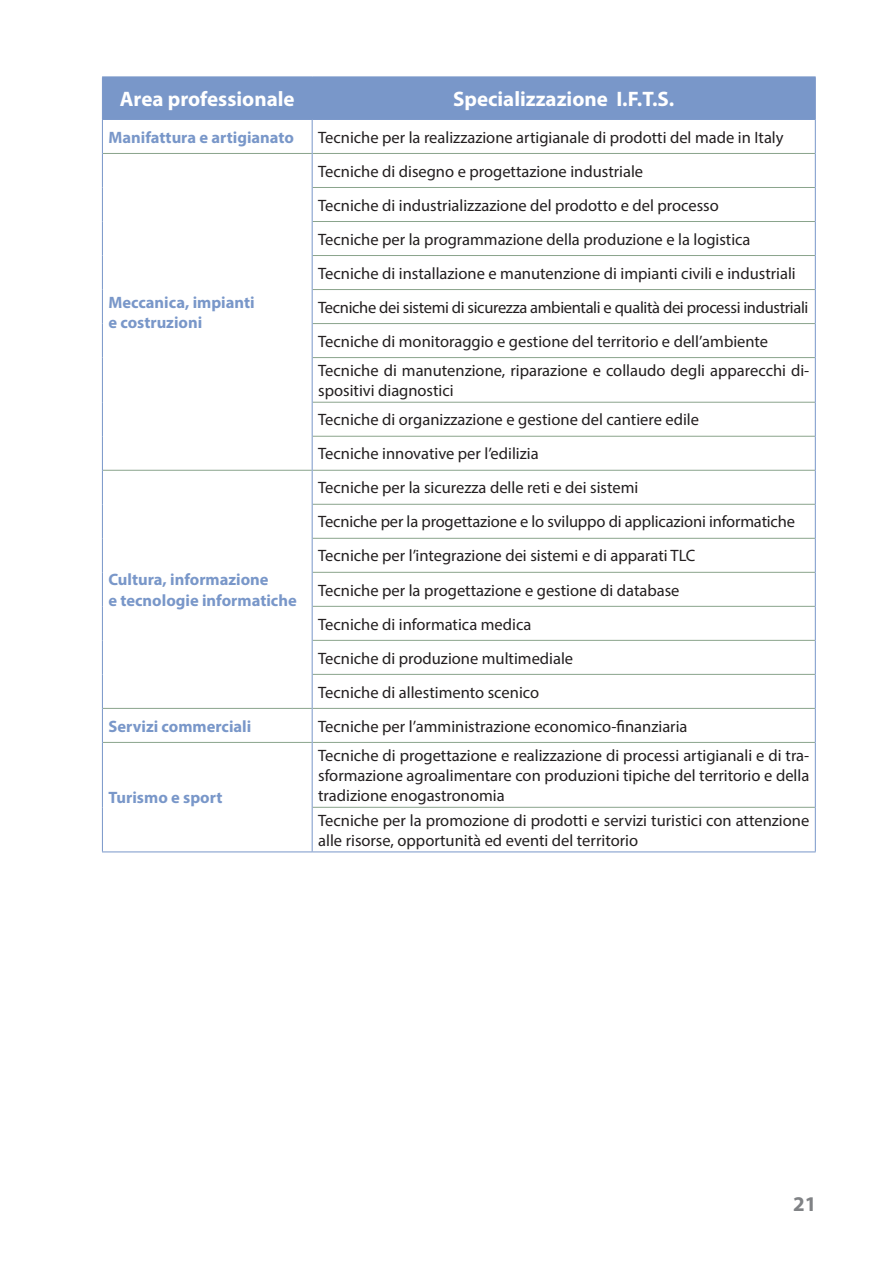
<style>
.page{position:relative;width:893px;height:1263px;background:#fff}
.page>*{position:absolute;margin:0;border:0;box-sizing:border-box;transform-origin:0 0}
.titoli_tabelle{font:700 21px "Myriad Pro";color:#fff}
.t1{font:700 21px "Myriad Pro";color:#808285}
.t2{font:16.5px/20.2px "Myriad Pro";color:#231f20}
.città_V{font:700 16.5px/20.2px "Myriad Pro";color:#7997c9}
.t3{font:16.5px "Myriad Pro";letter-spacing:-.02em;color:#231f20}
</style>
<div class="page">
<div style="left:103px;top:78px;width:712px;height:41px;background:#7997c9"></div>
<hr style="left:103px;top:153px;width:209px;height:1px;background:#8aa48c">
<hr style="left:313px;top:153px;width:502px;height:1px;background:#8aa48c">
<hr style="left:313px;top:187px;width:502px;height:1px;background:#8aa48c">
<hr style="left:313px;top:221px;width:502px;height:1px;background:#8aa48c">
<hr style="left:313px;top:255px;width:502px;height:1px;background:#8aa48c">
<hr style="left:313px;top:289px;width:502px;height:1px;background:#8aa48c">
<hr style="left:313px;top:323px;width:502px;height:1px;background:#8aa48c">
<hr style="left:313px;top:357px;width:502px;height:1px;background:#8aa48c">
<hr style="left:313px;top:402px;width:502px;height:1px;background:#8aa48c">
<hr style="left:313px;top:436px;width:502px;height:1px;background:#8aa48c">
<hr style="left:103px;top:470px;width:209px;height:1px;background:#8aa48c">
<hr style="left:313px;top:470px;width:502px;height:1px;background:#8aa48c">
<hr style="left:313px;top:504px;width:502px;height:1px;background:#8aa48c">
<hr style="left:313px;top:538px;width:502px;height:1px;background:#8aa48c">
<hr style="left:313px;top:572px;width:502px;height:1px;background:#8aa48c">
<hr style="left:313px;top:606px;width:502px;height:1px;background:#8aa48c">
<hr style="left:313px;top:640px;width:502px;height:1px;background:#8aa48c">
<hr style="left:313px;top:674px;width:502px;height:1px;background:#8aa48c">
<hr style="left:103px;top:708px;width:209px;height:1px;background:#8aa48c">
<hr style="left:313px;top:708px;width:502px;height:1px;background:#8aa48c">
<hr style="left:103px;top:742px;width:209px;height:1px;background:#8aa48c">
<hr style="left:313px;top:742px;width:502px;height:1px;background:#8aa48c">
<hr style="left:313px;top:807px;width:502px;height:1px;background:#8aa48c">
<hr style="left:102px;top:77px;width:210px;height:1px;background:#7997c9">
<hr style="left:102px;top:77px;width:1px;height:42px;background:#7997c9">
<hr style="left:312px;top:77px;width:504px;height:1px;background:#7997c9">
<hr style="left:312px;top:77px;width:1px;height:42px;background:#7997c9">
<hr style="left:815px;top:77px;width:1px;height:42px;background:#7997c9">
<hr style="left:102px;top:119px;width:210px;height:1px;background:#7997c9">
<hr style="left:102px;top:120px;width:1px;height:33px;background:#7997c9">
<hr style="left:312px;top:119px;width:504px;height:1px;background:#7997c9">
<hr style="left:312px;top:120px;width:1px;height:33px;background:#7997c9">
<hr style="left:815px;top:120px;width:1px;height:33px;background:#7997c9">
<hr style="left:102px;top:153px;width:1px;height:34px;background:#7997c9">
<hr style="left:102px;top:187px;width:1px;height:34px;background:#7997c9">
<hr style="left:102px;top:221px;width:1px;height:34px;background:#7997c9">
<hr style="left:102px;top:255px;width:1px;height:35px;background:#7997c9">
<hr style="left:102px;top:290px;width:1px;height:34px;background:#7997c9">
<hr style="left:102px;top:324px;width:1px;height:34px;background:#7997c9">
<hr style="left:102px;top:358px;width:1px;height:44px;background:#7997c9">
<hr style="left:102px;top:402px;width:1px;height:34px;background:#7997c9">
<hr style="left:102px;top:436px;width:1px;height:34px;background:#7997c9">
<hr style="left:312px;top:153px;width:1px;height:34px;background:#7997c9">
<hr style="left:815px;top:153px;width:1px;height:34px;background:#7997c9">
<hr style="left:312px;top:187px;width:1px;height:34px;background:#7997c9">
<hr style="left:815px;top:187px;width:1px;height:34px;background:#7997c9">
<hr style="left:312px;top:221px;width:1px;height:34px;background:#7997c9">
<hr style="left:815px;top:221px;width:1px;height:34px;background:#7997c9">
<hr style="left:312px;top:255px;width:1px;height:35px;background:#7997c9">
<hr style="left:815px;top:255px;width:1px;height:35px;background:#7997c9">
<hr style="left:312px;top:290px;width:1px;height:34px;background:#7997c9">
<hr style="left:815px;top:290px;width:1px;height:34px;background:#7997c9">
<hr style="left:312px;top:324px;width:1px;height:34px;background:#7997c9">
<hr style="left:815px;top:324px;width:1px;height:34px;background:#7997c9">
<hr style="left:312px;top:358px;width:1px;height:44px;background:#7997c9">
<hr style="left:815px;top:358px;width:1px;height:44px;background:#7997c9">
<hr style="left:312px;top:402px;width:1px;height:34px;background:#7997c9">
<hr style="left:815px;top:402px;width:1px;height:34px;background:#7997c9">
<hr style="left:312px;top:436px;width:1px;height:34px;background:#7997c9">
<hr style="left:815px;top:436px;width:1px;height:34px;background:#7997c9">
<hr style="left:102px;top:470px;width:1px;height:34px;background:#7997c9">
<hr style="left:102px;top:504px;width:1px;height:34px;background:#7997c9">
<hr style="left:102px;top:538px;width:1px;height:34px;background:#7997c9">
<hr style="left:102px;top:572px;width:1px;height:34px;background:#7997c9">
<hr style="left:102px;top:606px;width:1px;height:34px;background:#7997c9">
<hr style="left:102px;top:640px;width:1px;height:34px;background:#7997c9">
<hr style="left:102px;top:674px;width:1px;height:34px;background:#7997c9">
<hr style="left:312px;top:470px;width:1px;height:34px;background:#7997c9">
<hr style="left:815px;top:470px;width:1px;height:34px;background:#7997c9">
<hr style="left:312px;top:504px;width:1px;height:34px;background:#7997c9">
<hr style="left:815px;top:504px;width:1px;height:34px;background:#7997c9">
<hr style="left:312px;top:538px;width:1px;height:34px;background:#7997c9">
<hr style="left:815px;top:538px;width:1px;height:34px;background:#7997c9">
<hr style="left:312px;top:572px;width:1px;height:34px;background:#7997c9">
<hr style="left:815px;top:572px;width:1px;height:34px;background:#7997c9">
<hr style="left:312px;top:606px;width:1px;height:34px;background:#7997c9">
<hr style="left:815px;top:606px;width:1px;height:34px;background:#7997c9">
<hr style="left:312px;top:640px;width:1px;height:34px;background:#7997c9">
<hr style="left:815px;top:640px;width:1px;height:34px;background:#7997c9">
<hr style="left:312px;top:674px;width:1px;height:34px;background:#7997c9">
<hr style="left:815px;top:674px;width:1px;height:34px;background:#7997c9">
<hr style="left:102px;top:708px;width:1px;height:34px;background:#7997c9">
<hr style="left:312px;top:708px;width:1px;height:34px;background:#7997c9">
<hr style="left:815px;top:708px;width:1px;height:34px;background:#7997c9">
<hr style="left:102px;top:742px;width:1px;height:65px;background:#7997c9">
<hr style="left:102px;top:807px;width:1px;height:44px;background:#7997c9">
<hr style="left:102px;top:851px;width:210px;height:1px;background:#7997c9">
<hr style="left:312px;top:742px;width:1px;height:65px;background:#7997c9">
<hr style="left:815px;top:742px;width:1px;height:65px;background:#7997c9">
<hr style="left:312px;top:807px;width:1px;height:44px;background:#7997c9">
<hr style="left:815px;top:807px;width:1px;height:44px;background:#7997c9">
<hr style="left:312px;top:851px;width:504px;height:1px;background:#7997c9">
<p class="titoli_tabelle" style="left:120px;top:85px;width:176px">Area professionale</p>
<p class="titoli_tabelle" style="left:453px;top:85px;width:223px">Specializzazione I.F.T.S.</p>
<p class="città_V" style="left:108px;top:126px;width:187px">Manifattura e artigianato</p>
<p class="t2" style="left:318px;top:127px;width:467px">Tecniche per la realizzazione artigianale di prodotti del made in Italy</p>
<p class="città_V" style="left:108px;top:292px;width:148px">Meccanica, impianti e costruzioni</p>
<p class="città_V" style="left:108px;top:569px;width:190px">Cultura, informazione<br>e tecnologie informatiche</p>
<p class="t2" style="left:318px;top:161px;width:327px">Tecniche di disegno e progettazione industriale</p>
<p class="t2" style="left:318px;top:195px;width:402px">Tecniche di industrializzazione del prodotto e del processo</p>
<p class="t2" style="left:318px;top:229px;width:434px">Tecniche per la programmazione della produzione e la logistica</p>
<p class="t2" style="left:318px;top:263px;width:479px">Tecniche di installazione e manutenzione di impianti civili e industriali</p>
<p class="t3" style="left:318px;top:297px;width:492px">Tecniche dei sistemi di sicurezza ambientali e qualità dei processi industriali</p>
<p class="t2" style="left:318px;top:331px;width:452px">Tecniche di monitoraggio e gestione del territorio e dell’ambiente</p>
<p class="t2" style="left:318px;top:360px;width:493px">Tecniche di manutenzione, riparazione e collaudo degli apparecchi di&shy;spositivi diagnostici</p>
<p class="t2" style="left:318px;top:409px;width:382px">Tecniche di organizzazione e gestione del cantiere edile</p>
<p class="t2" style="left:318px;top:443px;width:222px">Tecniche innovative per l’edilizia</p>
<p class="t2" style="left:318px;top:477px;width:322px">Tecniche per la sicurezza delle reti e dei sistemi</p>
<p class="t2" style="left:318px;top:511px;width:478px">Tecniche per la progettazione e lo sviluppo di applicazioni informatiche</p>
<p class="t2" style="left:318px;top:546px;width:379px">Tecniche per l’integrazione dei sistemi e di apparati TLC</p>
<p class="t2" style="left:318px;top:580px;width:363px">Tecniche per la progettazione e gestione di database</p>
<p class="t2" style="left:318px;top:614px;width:215px">Tecniche di informatica medica</p>
<p class="t2" style="left:318px;top:648px;width:257px">Tecniche di produzione multimediale</p>
<p class="t2" style="left:318px;top:682px;width:223px">Tecniche di allestimento scenico</p>
<p class="città_V" style="left:108px;top:715px;width:144px">Servizi commerciali</p>
<p class="t2" style="left:318px;top:716px;width:371px">Tecniche per l’amministrazione economico-finanziaria</p>
<p class="città_V" style="left:108px;top:787px;width:116px">Turismo e sport</p>
<p class="t2" style="left:318px;top:745px;width:493px;text-align:justify">Tecniche di progettazione e realizzazione di processi artigianali e di tra&shy;sformazione agroalimentare con produzioni tipiche del territorio e della tradizione enogastronomia</p>
<p class="t2" style="left:318px;top:810px;width:493px">Tecniche per la promozione di prodotti e servizi turistici con attenzione alle risorse, opportunità ed eventi del territorio</p>
<p class="t1" style="left:793px;top:1190px;width:25px">21</p>
</div>
